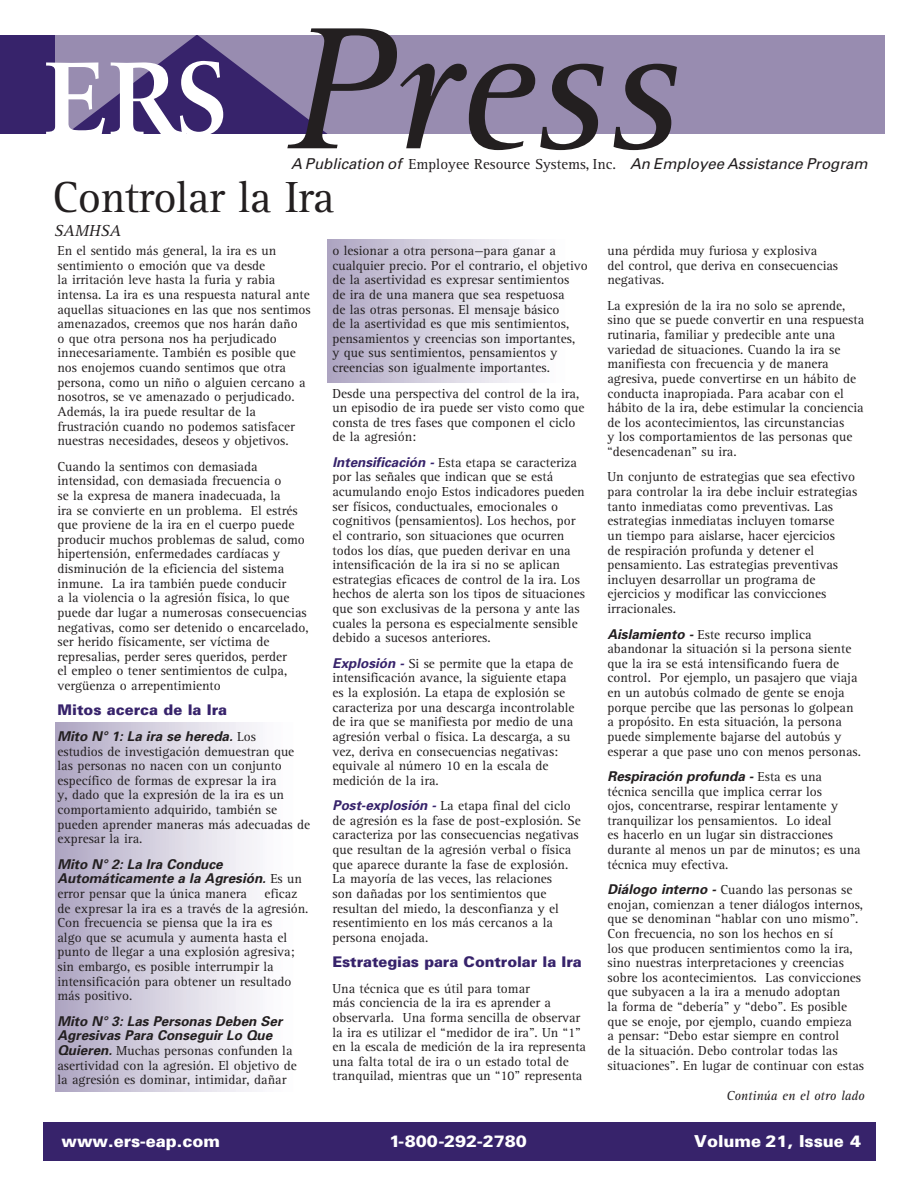
<style>
.page{position:relative;width:918px;height:1188px;background:#fff}
.page>*{position:absolute;margin:0;border:0;box-sizing:border-box;transform-origin:0 0}
.t1{font:italic 180px "Rotis Serif";color:#231f20}
.t2{font:45px "Rotis Serif";letter-spacing:-.015em;color:#231f20}
.t3{font:900 16.5px "Univers";color:#fff}
.Text_-_main{font:italic 16.5px "Rotis Serif";color:#231f20}
.Text_-_main-2{font:italic 15px "Univers";color:#231f20}
.t4{font:900 14.7px "Univers";letter-spacing:-.005em;color:#37236b}
.t5{font:13.5px/14.7px "Rotis Serif";color:#231f20}
.t6{font:italic 700 13.5px/14.7px "Univers";color:#231f20}
.t7{font:italic 13.5px "Rotis Serif";color:#231f20}
.s1{font-family:"Rotis Serif";font-style:normal}
.s2{font-family:"Univers";font-weight:700;font-style:italic}
.s3{font-family:"Rotis Serif";font-weight:400;font-style:normal}
.s4{font-family:"Univers";font-weight:700;font-style:italic;color:#37236b}
.s5{font-size:14.25px}
</style>
<div class="page">
<div style="left:55px;top:723px;width:266px;height:368px;background:linear-gradient(to right,#b2aac5,#fff)"></div>
<div style="left:328px;top:240px;width:266px;height:142px;background:linear-gradient(to right,#b2abc6,#fff)"></div>
<div style="left:0;top:35px;width:57px;height:99px;background:#37236b"></div>
<div style="left:56px;top:35px;width:829px;height:99px;background:#988cb0"></div>
<svg style="left:46px;top:35px;width:282px;height:99px"></svg>
<div style="left:44px;top:1122px;width:832px;height:39px;background:#37236b"></div>
<p class="t1" style="left:287px;top:-12px;width:395px">Press</p>
<p class="Text_-_main-2" style="left:291px;top:154px;width:578px">A Publication of <span class="s1">Employee Resource Systems, Inc.</span> An Employee Assistance Program</p>
<p class="t2" style="left:52px;top:171px;width:284px">Controlar la Ira</p>
<p class="Text_-_main" style="left:54px;top:222px;width:69px">SAMHSA</p>
<p class="t5" style="left:57px;top:244px;width:255px">En el sentido más general, la ira es un sentimiento o emoción que va desde<br>la irritación leve hasta la furia y rabia intensa. La ira es una respuesta natural ante aquellas situaciones en las que nos sentimos amenazados, creemos que nos harán daño<br>o que otra persona nos ha perjudicado innecesariamente. También es posible que nos enojemos cuando sentimos que otra persona, como un niño o alguien cercano a nosotros, se ve amenazado o perjudicado.<br>Además, la ira puede resultar de la frustración cuando no podemos satisfacer nuestras necesidades, deseos y objetivos.</p>
<p class="t5" style="left:57px;top:459px;width:253px">Cuando la sentimos con demasiada intensidad, con demasiada frecuencia o<br>se la expresa de manera inadecuada, la<br>ira se convierte en un problema. El estrés que proviene de la ira en el cuerpo puede producir muchos problemas de salud, como hipertensión, enfermedades cardíacas y disminución de la eficiencia del sistema inmune. La ira también puede conducir<br>a la violencia o la agresión física, lo que puede dar lugar a numerosas consecuencias negativas, como ser detenido o encarcelado, ser herido físicamente, ser víctima de represalias, perder seres queridos, perder<br>el empleo o tener sentimientos de culpa, vergüenza o arrepentimiento</p>
<p class="t4" style="left:57px;top:701px;width:171px">Mitos acerca de la Ira</p>
<p class="t5" style="left:57px;top:729px;width:254px"><span class="s2">Mito N° 1: La ira se hereda.</span> Los<br>estudios de investigación demuestran que las personas no nacen con un conjunto específico de formas de expresar la ira<br>y, dado que la expresión de la ira es un comportamiento adquirido, también se pueden aprender maneras más adecuadas de expresar la ira.</p>
<p class="t6" style="left:57px;top:856px;width:246px">Mito N° 2: La Ira Conduce<br>Automáticamente a la Agresión. <span class="s3">Es un error pensar que la única manera</span></p>
<p class="t5" style="left:57px;top:887px;width:253px;text-indent:207px">eficaz de expresar la ira es a través de la agresión.<br>Con frecuencia se piensa que la ira es<br>algo que se acumula y aumenta hasta el punto de llegar a una explosión agresiva; sin embargo, es posible interrumpir la intensificación para obtener un resultado más positivo.</p>
<p class="t5" style="left:57px;top:1014px;width:241px"><span class="s2">Mito N° 3: Las Personas Deben Ser Agresivas Para Conseguir Lo Que Quieren.</span> Muchas personas confunden la asertividad con la agresión. El objetivo de la agresión es dominar, intimidar, dañar</p>
<p class="t5" style="left:332px;top:244px;width:257px">o lesionar a otra persona—para ganar a cualquier precio. Por el contrario, el objetivo de la asertividad es expresar sentimientos<br>de ira de una manera que sea respetuosa<br>de las otras personas. El mensaje básico<br>de la asertividad es que mis sentimientos, pensamientos y creencias son importantes,<br>y que sus sentimientos, pensamientos y creencias son igualmente importantes.</p>
<p class="t5" style="left:332px;top:386px;width:253px">Desde una perspectiva del control de la ira, un episodio de ira puede ser visto como que consta de tres fases que componen el ciclo de la agresión:</p>
<p class="t5" style="left:332px;top:455px;width:254px"><span class="s4">Intensificación -</span> Esta etapa se caracteriza por las señales que indican que se está acumulando enojo Estos indicadores pueden ser físicos, conductuales, emocionales o cognitivos (pensamientos). Los hechos, por el contrario, son situaciones que ocurren todos los días, que pueden derivar en una intensificación de la ira si no se aplican estrategias eficaces de control de la ira. Los hechos de alerta son los tipos de situaciones que son exclusivas de la persona y ante las cuales la persona es especialmente sensible debido a sucesos anteriores.</p>
<p class="t5" style="left:332px;top:656px;width:244px"><span class="s4">Explosión -</span> Si se permite que la etapa de intensificación avance, la siguiente etapa es la explosión. La etapa de explosión se caracteriza por una descarga incontrolable de ira que se manifiesta por medio de una agresión verbal o física. La descarga, a su vez, deriva en consecuencias negativas: equivale al número 10 en la escala de medición de la ira.</p>
<p class="t5" style="left:332px;top:799px;width:250px"><span class="s4">Post-explosión -</span> La etapa final del ciclo de agresión es la fase de post-explosión. Se caracteriza por las consecuencias negativas que resultan de la agresión verbal o física que aparece durante la fase de explosión.<br>La mayoría de las veces, las relaciones<br>son dañadas por los sentimientos que resultan del miedo, la desconfianza y el resentimiento en los más cercanos a la persona enojada.</p>
<p class="t4" style="left:332px;top:953px;width:251px">Estrategias para Controlar la Ira</p>
<p class="t5" style="left:332px;top:981px;width:255px">Una técnica que es útil para tomar<br>más conciencia de la ira es aprender a observarla. Una forma sencilla de observar la ira es utilizar el “medidor de ira”. Un “1” en la escala de medición de la ira representa una falta total de ira o un estado total de tranquilad, mientras que un “10” representa</p>
<p class="t5" style="left:607px;top:244px;width:232px">una pérdida muy furiosa y explosiva<br>del control, que deriva en consecuencias negativas.</p>
<p class="t5" style="left:607px;top:298px;width:258px">La expresión de la ira no solo se aprende, sino que se puede convertir en una respuesta rutinaria, familiar y predecible ante una variedad de situaciones. Cuando la ira se manifiesta con frecuencia y de manera agresiva, puede convertirse en un hábito de conducta inapropiada. Para acabar con el hábito de la ira, debe estimular la conciencia de los acontecimientos, las circunstancias<br>y los comportamientos de las personas que “desencadenan” su ira.</p>
<p class="t5" style="left:607px;top:470px;width:251px">Un conjunto de estrategias que sea efectivo para controlar la ira debe incluir estrategias tanto inmediatas como preventivas. Las estrategias inmediatas incluyen tomarse<br>un tiempo para aislarse, hacer ejercicios<br>de respiración profunda y detener el pensamiento. Las estrategias preventivas incluyen desarrollar un programa de ejercicios y modificar las convicciones irracionales.</p>
<p class="t5" style="left:607px;top:627px;width:255px"><span class="s2">Aislamiento -</span> Este recurso implica abandonar la situación si la persona siente que la ira se está intensificando fuera de control. Por ejemplo, un pasajero que viaja en un autobús colmado de gente se enoja porque percibe que las personas lo golpean a propósito. En esta situación, la persona puede simplemente bajarse del autobús y esperar a que pase uno con menos personas.</p>
<p class="t5" style="left:607px;top:770px;width:255px"><span class="s2">Respiración profunda -</span> Esta es una técnica sencilla que implica cerrar los<br>ojos, concentrarse, respirar lentamente y tranquilizar los pensamientos. Lo ideal<br>es hacerlo en un lugar sin distracciones durante al menos un par de minutos; es una técnica muy efectiva.</p>
<p class="t5" style="left:607px;top:883px;width:258px"><span class="s2">Diálogo interno -</span> Cuando las personas se enojan, comienzan a tener diálogos internos, que se denominan “hablar con uno mismo”.<br>Con frecuencia, no son los hechos en sí<br>los que producen sentimientos como la ira, sino nuestras interpretaciones y creencias sobre los acontecimientos. Las convicciones que subyacen a la ira a menudo adoptan<br>la forma de “debería” y “debo”. Es posible que se enoje, por ejemplo, cuando empieza<br>a pensar: “Debo estar siempre en control<br>de la situación. Debo controla<span class="s5">r</span> todas las situaciones”. En lugar de continuar con estas</p>
<p class="t7" style="left:727px;top:1088px;width:140px">Continúa en el otro lado</p>
<p class="t3" style="left:62px;top:1131px;width:160px">www.ers-eap.com</p>
<p class="t3" style="left:389px;top:1131px;width:139px">1-800-292-2780</p>
<p class="t3" style="left:694px;top:1131px;width:168px">Volume 21, Issue 4</p>
</div>
